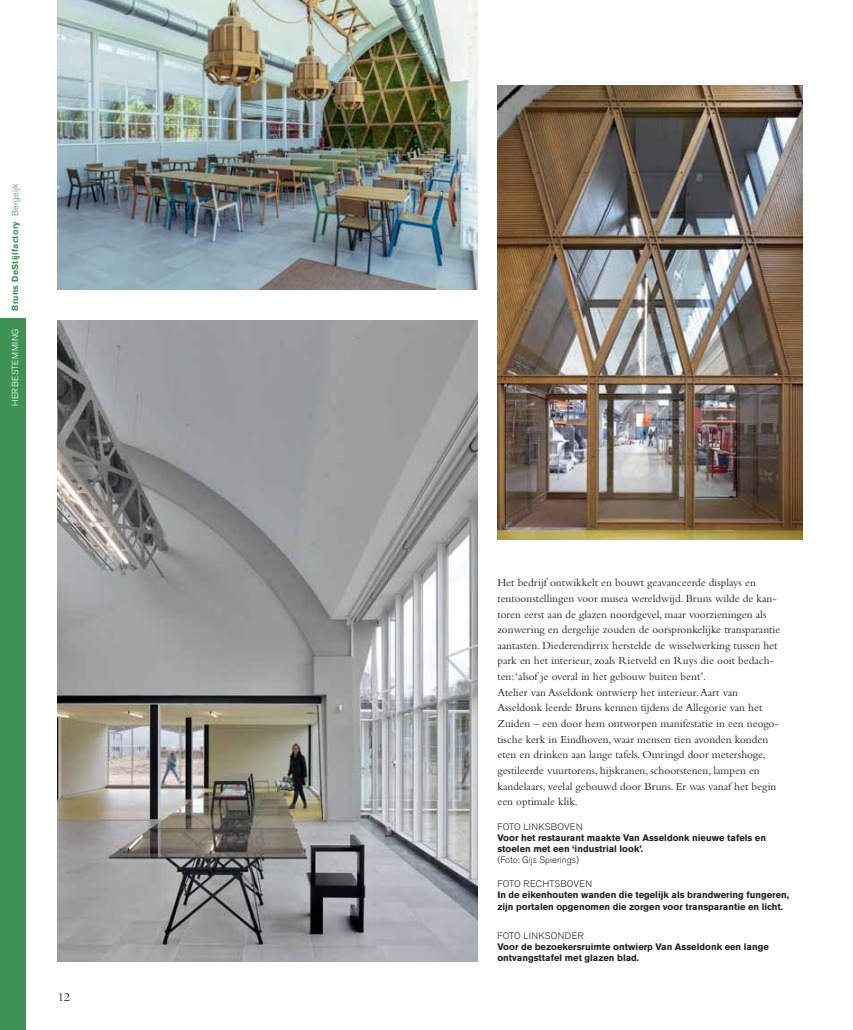
<style>
.page{position:relative;width:853px;height:1030px;background:#fff}
.page>*{position:absolute;margin:0;border:0;box-sizing:border-box;transform-origin:0 0}
.t1{font:12.5px "Bembo";color:#231f20}
.t2{font:11.25px/15.6px "Bembo";color:#231f20}
.t3{font:700 9.38px/11.2px "Akzidenz Grotesk BE";color:#231f20}
.t4{font:300 9.38px "Akzidenz Grotesk BE";color:#231f20}
.t5{font:300 9.38px "Akzidenz Grotesk BE";letter-spacing:.035em;color:#231f20}
.t6{font:700 8.75px "Akzidenz Grotesk BE";letter-spacing:.03em;color:#3d9353}
.t7{font:300 8.75px "Akzidenz Grotesk BE";letter-spacing:.07em;color:#fff}
.s1{font-weight:300}
</style>
<div class="page">
<div style="left:0;top:318px;width:26px;height:712px;background:#3d9353"></div>
<img style="left:58px;top:0;width:420px;height:289px">
<img style="left:58px;top:320px;width:420px;height:641px">
<img style="left:497px;top:86px;width:305px;height:453px">
<p class="t6" style="left:10px;top:311px;width:128px;rotate:-90deg">Bruns DeStijlfactory <span class="s1">Bergeijk</span></p>
<p class="t7" style="left:10px;top:406px;width:80px;rotate:-90deg">HERBESTEMMING</p>
<p class="t1" style="left:58px;top:989px;width:14px">12</p>
<p class="t2" style="left:497px;top:575px;width:284px">Het bedrijf ontwikkelt en bouwt geavanceerde displays en tentoonstellingen voor musea wereldwijd. Bruns wilde de kan&shy;toren eerst aan de glazen noordgevel, maar voorzieningen als zonwering en dergelije zouden de oorspronkelijke transparantie aantasten. Diederendirrix herstelde de wisselwerking tussen het park en het interieur, zoals Rietveld en Ruys die ooit bedach&shy;ten: ‘alsof je overal in het gebouw buiten bent’.<br>Atelier van Asseldonk ontwierp het interieur. Aart van Asseldonk leerde Bruns kennen tijdens de Allegorie van het Zuiden – een door hem ontworpen manifestatie in een neogo&shy;tische kerk in Eindhoven, waar mensen tien avonden konden eten en drinken aan lange tafels. Omringd door metershoge, gestileerde vuurtorens, hijskranen, schoorstenen, lampen en kandelaars, veelal gebouwd door Bruns. Er was vanaf het begin een optimale klik.</p>
<p class="t4" style="left:497px;top:821px;width:87px">FOTO LINKSBOVEN</p>
<p class="t3" style="left:497px;top:832px;width:270px">Voor het restaurant maakte Van Asseldonk nieuwe tafels en stoelen met een ‘industrial look’.</p>
<p class="t4" style="left:497px;top:855px;width:83px">(Foto: Gijs Spierings)</p>
<p class="t4" style="left:497px;top:878px;width:96px">FOTO RECHTSBOVEN</p>
<p class="t3" style="left:497px;top:889px;width:293px">In de eikenhouten wanden die tegelijk als brandwering fungeren, zijn portalen opgenomen die zorgen voor transparantie en licht.</p>
<p class="t5" style="left:497px;top:930px;width:88px">FOTO LINKSONDER</p>
<p class="t3" style="left:497px;top:941px;width:273px">Voor de bezoekersruimte ontwierp Van Asseldonk een lange ontvangsttafel met glazen blad.</p>
</div>
